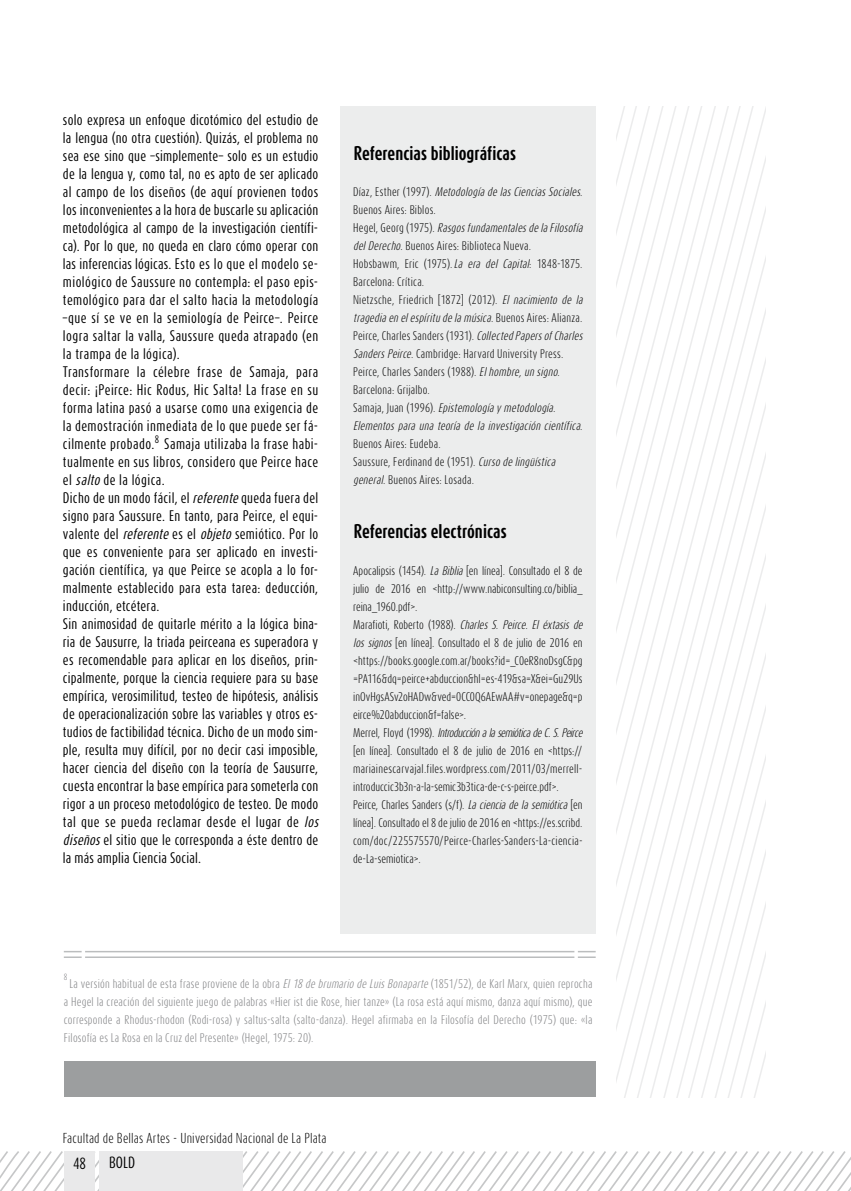
<style>
.page{position:relative;width:851px;height:1191px;background:#fff}
.page>*{position:absolute;margin:0;border:0;box-sizing:border-box;transform-origin:0 0}
.t1{font:700 16.5px "Dax Compact";color:#000}
.t2{font:13.5px "Dax Compact";color:#000}
.t3{font:13.5px "Dax Compact";color:#000}
.t4{font:12.75px/18px "Dax Compact";letter-spacing:.015em;color:#000}
.t5{font:300 12px "Dax Compact";letter-spacing:.015em;color:#000}
.t6{font:300 10.5px/18px "Dax Compact";letter-spacing:.005em;color:#000}
.t7{font:300 10.5px/18px "Dax Compact";letter-spacing:.015em;color:#7e7f81;text-align:justify}
.t8{font:9px "Dax Compact";color:#000}
.t9{font:300 7.5px "Dax Compact";color:#7e7f81}
.s1{font-style:italic}
</style>
<div class="page">
<hr style="left:850px;top:1150px;width:1px;height:41px;background:#bbbdbe">
<svg style="left:0;top:1151px;width:850px;height:40px"></svg>
<div style="left:64px;top:1151px;width:31px;height:40px;background:#e9e9ea"></div>
<div style="left:99px;top:1151px;width:143px;height:40px;background:#e9e9ea"></div>
<hr style="left:85px;top:951px;width:489px;height:1px;background:#bbbdbe">
<hr style="left:85px;top:956px;width:489px;height:2px;background:#bbbdbe">
<svg style="left:578px;top:951px;width:17px;height:7px"></svg>
<svg style="left:64px;top:951px;width:18px;height:7px"></svg>
<div style="left:340px;top:106px;width:255px;height:828px;background:#eceded"></div>
<div style="left:64px;top:1061px;width:531px;height:35px;background:#9c9e9f"></div>
<svg style="left:618px;top:106px;width:14px;height:991px"></svg>
<svg style="left:632px;top:106px;width:13px;height:991px"></svg>
<svg style="left:645px;top:106px;width:13px;height:991px"></svg>
<svg style="left:658px;top:106px;width:13px;height:991px"></svg>
<svg style="left:671px;top:106px;width:13px;height:991px"></svg>
<svg style="left:684px;top:106px;width:13px;height:991px"></svg>
<svg style="left:697px;top:106px;width:13px;height:991px"></svg>
<svg style="left:710px;top:106px;width:12px;height:991px"></svg>
<svg style="left:722px;top:106px;width:13px;height:991px"></svg>
<svg style="left:735px;top:106px;width:30px;height:991px"></svg>
<p class="t4" style="left:63px;top:110px;width:257px">solo expresa un enfoque dicotómico del estudio de la lengua (no otra cuestión). Quizás, el problema no sea ese sino que –simplemente– solo es un estudio de la lengua y, como tal, no es apto de ser aplicado al campo de los diseños (de aquí provienen todos los inconvenientes a la hora de buscarle su aplicación metodológica al campo de la investigación científi&shy;ca). Por lo que, no queda en claro cómo operar con las inferencias lógicas. Esto es lo que el modelo se&shy;miológico de Saussure no contempla: el paso epis&shy;temológico para dar el salto hacia la metodología –que sí se ve en la semiología de Peirce–. Peirce logra saltar la valla, Saussure queda atrapado (en la trampa de la lógica).<br>Transformare la célebre frase de Samaja, para decir: ¡Peirce: Hic Rodus, Hic Salta! La frase en su forma latina pasó a usarse como una exigencia de la demostración inmediata de lo que puede ser fá&shy;cilmente probado.</p>
<p class="t8" style="left:155px;top:433px;width:6px">8</p>
<p class="t4" style="left:63px;top:434px;width:260px;text-indent:101px">Samaja utilizaba la frase habi&shy;tualmente en sus libros, considero que Peirce hace el <span class="s1">salto</span> de la lógica.<br>Dicho de un modo fácil, el <span class="s1">referente</span>queda fuera del signo para Saussure. En tanto, para Peirce, el equi&shy;valente del <span class="s1">referente</span>es el <span class="s1">objeto</span>semiótico. Por lo que es conveniente para ser aplicado en investi&shy;gación científica, ya que Peirce se acopla a lo for&shy;malmente establecido para esta tarea: deducción, inducción, etcétera.<br>Sin animosidad de quitarle mérito a la lógica bina&shy;ria de Sausurre, la triada peirceana es superadora y es recomendable para aplicar en los diseños, prin&shy;cipalmente, porque la ciencia requiere para su base empírica, verosimilitud, testeo de hipótesis, análisis de operacionalización sobre las variables y otros es&shy;tudios de factibilidad técnica. Dicho de un modo sim&shy;ple, resulta muy difícil, por no decir casi imposible, hacer ciencia del diseño con la teoría de Sausurre, cuesta encontrar la base empírica para someterla con rigor a un proceso metodológico de testeo. De modo tal que se pueda reclamar desde el lugar de <span class="s1">los diseños</span>el sitio que le corresponda a éste dentro de la más amplia Ciencia Social.</p>
<p class="t1" style="left:354px;top:143px;width:164px">Referencias bibliográficas</p>
<p class="t6" style="left:353px;top:183px;width:234px">D í a z , E s t h e r ( 1 9 9 7 ) . <span class="s1">MetodologíadelasCienciasSociales</span>.<br>Buenos Aires: Biblos.<br>H e g e l , G e o r g ( 1 9 7 5 ) . <span class="s1">RasgosfundamentalesdelaFilosofía delDerecho</span>. Buenos Aires: Biblioteca Nueva.<br>Hobsbawm, Eric (1975). <span class="s1">La era del Capital</span>: 1848-1875.<br>Barcelona: Crítica.<br>Nietzsche, Friedrich [1872] (2012). <span class="s1">El nacimiento de la tragediaenelespíritudelamúsica</span>. B u e n o s A i r e s : A l i a n z a .<br>Peirce, Charles Sanders (1931). <span class="s1">CollectedPapersofCharles SandersPeirce</span>. Cambridge: Harvard University Press.<br>Peirce, Charles Sanders (1988). <span class="s1">Elhombre,unsigno</span>.<br>Barcelona: Grijalbo.<br>S a m a j a , J u a n ( 1 9 9 6 ) . <span class="s1">Epistemologíaymetodología.<br>Elementos para una teoría de la investigación científica</span>.<br>Buenos Aires: Eudeba.<br>Saussure, Ferdinand de (1951). <span class="s1">Cursodelingüística general</span>. Buenos Aires: Losada.</p>
<p class="t1" style="left:354px;top:520px;width:154px">Referencias electrónicas</p>
<p class="t6" style="left:353px;top:561px;width:234px">Apocalipsis (1454). <span class="s1">La Biblia</span> [en línea]. Consultado el 8 de julio de 2016 en &lt;http://www.nabiconsulting.co/biblia_ reina_1960.pdf&gt;.<br>Marafioti, Rober to (1988). <span class="s1">Charles S. Peirce. El éxtasis de los signos</span> [en línea]. Consultado el 8 de julio de 2016 en &lt;https://books.google.com.ar/books?id=_C0eR8noDsgC&amp;pg =PA116&amp;dq=peirce+abduccion&amp;hl=es-419&amp;sa=X&amp;ei=Gu29Us inOvHgsASv2oHADw&amp;ved=0CC0Q6AEwAA#v=onepage&amp;q=p eirce%20abduccion&amp;f=false&gt;.<br>M e r r e l , F l o y d ( 1 9 9 8 ) . <span class="s1">IntroducciónalasemióticadeC.S.Peirce </span>[en línea]. Consultado el 8 de julio de 2016 en &lt;https:// mariainescarvajal.files.wordpress.com/2011/03/merrell&shy;introduccic3b3n-a-la-semic3b3tica-de-c-s-peirce.pdf&gt;.<br>Peirce, Charles Sanders (s/f). <span class="s1">Lacienciadelasemiótica</span>[en línea]. Consultado el 8 de julio de 2016 en &lt;https://es.scribd. com/doc/225575570/Peirce-Charles-Sanders-La-ciencia&shy;de-La-semiotica&gt;.</p>
<p class="t9" style="left:64px;top:972px;width:5px">8</p>
<p class="t7" style="left:64px;top:974px;width:530px;text-indent:6px">La versión habitual de esta frase proviene de la obra <span class="s1">El18debrumariodeLuisBonaparte</span>(1851/52), de Karl Marx, quien reprocha a Hegel la creación del siguiente juego de palabras «Hier ist die Rose, hier tanze» (La rosa está aquí mismo, danza aquí mismo), que corresponde a Rhodus-rhodon (Rodi-rosa) y saltus-salta (salto-danza). Hegel afirmaba en la Filosofía del Derecho (1975) que: «la Filosofía es La Rosa en la Cruz del Presente» (Hegel, 1975: 20).</p>
<p class="t5" style="left:63px;top:1130px;width:265px">Facultad de Bellas Artes - Universidad Nacional de La Plata</p>
<p class="t3" style="left:73px;top:1154px;width:15px">48</p>
<p class="t2" style="left:109px;top:1153px;width:27px">BOLD</p>
</div>
